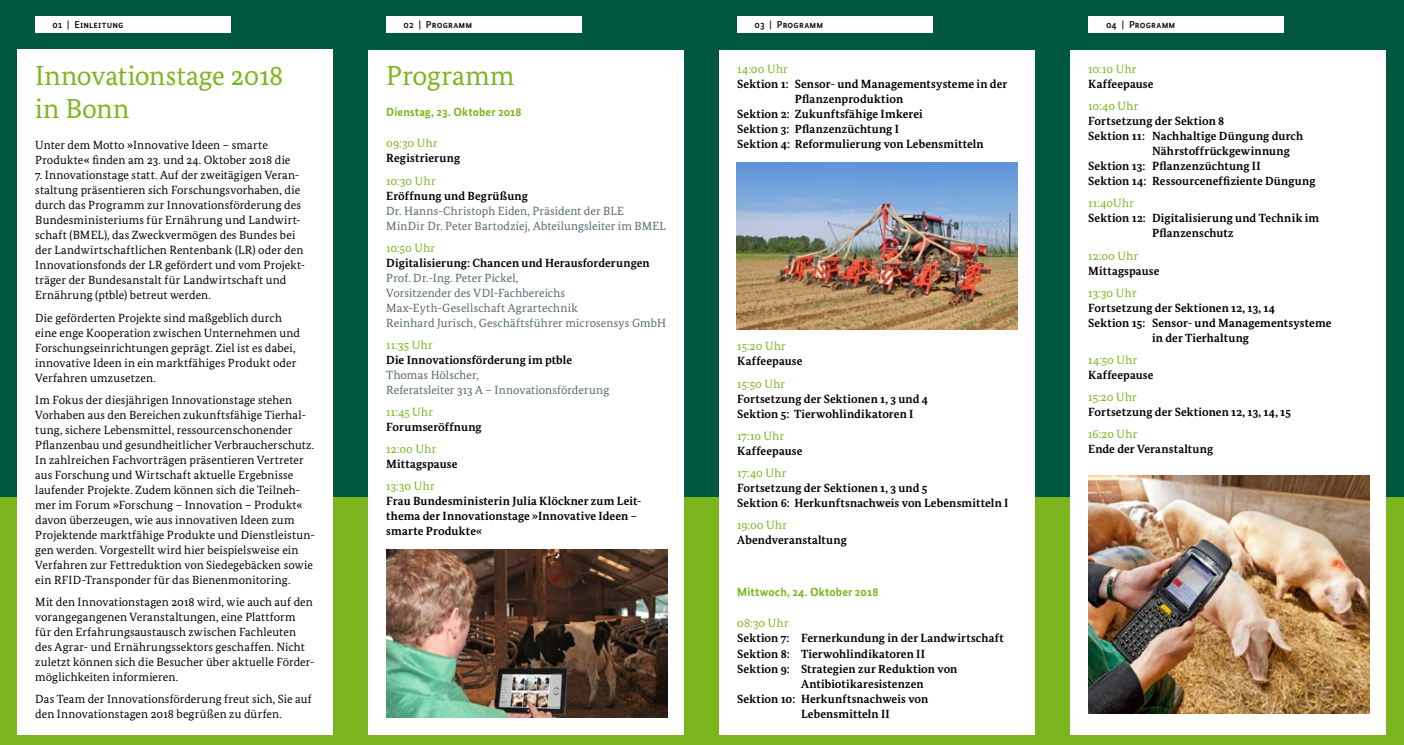
<style>
.page{position:relative;width:1404px;height:745px;background:#fff}
.page>*{position:absolute;margin:0;border:0;box-sizing:border-box;transform-origin:0 0}
.t1{font:27.5px/32.5px "Bundes Serif";color:#7ab51d}
.t2{font:11.88px/15px "Bundes Serif";letter-spacing:.01em;color:#000}
.t3{font:700 11.88px/15px "Bundes Serif";letter-spacing:.01em;color:#000}
.t4{font:11.88px/15px "Bundes Serif";letter-spacing:.01em;color:#57676f}
.t5{font:11.88px "Bundes Serif";letter-spacing:.03em;color:#7ab51d}
.t6{font:700 11.88px "Bundes Sans";letter-spacing:.01em;color:#7ab51d}
.t7{font:500 10px "Bundes Sans";letter-spacing:.015em;color:#000}
</style>
<div class="page">
<div style="left:0;top:496px;width:351px;height:248px;background:#7ab51d"></div>
<div style="left:0;top:0;width:351px;height:496px;background:#005840"></div>
<div style="left:702px;top:0;width:350px;height:496px;background:#005840"></div>
<div style="left:1052px;top:0;width:351px;height:496px;background:#005840"></div>
<div style="left:702px;top:496px;width:350px;height:248px;background:#7ab51d"></div>
<div style="left:1052px;top:496px;width:351px;height:248px;background:#7ab51d"></div>
<div style="left:351px;top:0;width:351px;height:496px;background:#005840"></div>
<div style="left:351px;top:496px;width:351px;height:248px;background:#7ab51d"></div>
<div style="left:1088px;top:17px;width:195px;height:16px;background:#fff"></div>
<div style="left:737px;top:17px;width:194px;height:16px;background:#fff"></div>
<div style="left:386px;top:17px;width:195px;height:16px;background:#fff"></div>
<div style="left:35px;top:17px;width:195px;height:16px;background:#fff"></div>
<div style="left:369px;top:50px;width:315px;height:683px;background:#fff"></div>
<div style="left:18px;top:50px;width:315px;height:684px;background:#fff"></div>
<div style="left:719px;top:50px;width:316px;height:683px;background:#fff"></div>
<div style="left:1070px;top:50px;width:315px;height:683px;background:#fff"></div>
<img style="left:386px;top:549px;width:281px;height:168px">
<img style="left:736px;top:162px;width:281px;height:168px">
<img style="left:1088px;top:475px;width:281px;height:238px">
<p class="t7" style="left:53px;top:19px;width:72px">01 | Einleitung</p>
<p class="t7" style="left:403px;top:19px;width:70px">02 | Programm</p>
<p class="t7" style="left:754px;top:19px;width:70px">03 | Programm</p>
<p class="t7" style="left:1105px;top:19px;width:71px">04 | Programm</p>
<h1 class="t1" style="left:386px;top:59px;width:130px">Programm</h1>
<p class="t6" style="left:386px;top:104px;width:137px">Dienstag, 23. Oktober 2018</p>
<p class="t5" style="left:386px;top:136px;width:53px">09:30 Uhr</p>
<p class="t3" style="left:386px;top:151px;width:75px">Registrierung</p>
<p class="t5" style="left:386px;top:173px;width:51px">10:30 Uhr</p>
<p class="t3" style="left:386px;top:188px;width:143px">Eröffnung und Begrüßung</p>
<p class="t4" style="left:386px;top:203px;width:281px">Dr. Hanns-Christoph Eiden, Präsident der BLE<br>MinDir Dr. Peter Bartodziej, Abteilungsleiter im BMEL</p>
<p class="t5" style="left:386px;top:240px;width:50px">10:50 Uhr</p>
<p class="t3" style="left:386px;top:255px;width:265px">Digitalisierung: Chancen und Herausforderungen</p>
<p class="t4" style="left:386px;top:270px;width:281px">Prof. Dr.-Ing. Peter Pickel,<br>Vorsitzender des VDI-Fachbereichs Max-Eyth-Gesellschaft Agrartechnik<br>Reinhard Jurisch, Geschäftsführer microsensys GmbH</p>
<p class="t5" style="left:386px;top:337px;width:48px">11:35 Uhr</p>
<p class="t3" style="left:386px;top:352px;width:187px">Die Innovationsförderung im ptble</p>
<p class="t4" style="left:386px;top:367px;width:224px">Thomas Hölscher,<br>Referatsleiter 313 A – Innovationsförderung</p>
<p class="t5" style="left:386px;top:404px;width:48px">11:45 Uhr</p>
<p class="t3" style="left:386px;top:419px;width:97px">Forumseröffnung</p>
<p class="t5" style="left:386px;top:441px;width:52px">12:00 Uhr</p>
<p class="t3" style="left:386px;top:456px;width:73px">Mittagspause</p>
<p class="t5" style="left:386px;top:478px;width:50px">13:30 Uhr</p>
<p class="t3" style="left:386px;top:493px;width:256px">Frau Bundesministerin Julia Klöckner zum Leit&shy;thema der Innovationstage »Innovative Ideen – smarte Produkte«</p>
<p class="t5" style="left:737px;top:62px;width:52px">14:00 Uhr</p>
<p class="t3" style="left:737px;top:76px;width:271px">Sektion 1: Sensor- und Managementsysteme in der</p>
<p class="t3" style="left:794px;top:91px;width:110px">Pflanzenproduktion</p>
<p class="t3" style="left:737px;top:106px;width:187px">Sektion 2: Zukunftsfähige Imkerei</p>
<p class="t3" style="left:737px;top:121px;width:163px">Sektion 3: Pflanzenzüchtung I</p>
<p class="t3" style="left:737px;top:136px;width:248px">Sektion 4: Reformulierung von Lebensmitteln</p>
<p class="t5" style="left:1088px;top:62px;width:50px">10:10 Uhr</p>
<p class="t3" style="left:1088px;top:76px;width:67px">Kaffeepause</p>
<p class="t5" style="left:1088px;top:99px;width:52px">10:40 Uhr</p>
<p class="t3" style="left:1088px;top:113px;width:138px">Fortsetzung der Sektion 8</p>
<p class="t3" style="left:1088px;top:128px;width:216px">Sektion 11: Nachhaltige Düngung durch</p>
<p class="t3" style="left:1151px;top:143px;width:139px">Nährstoffrückgewinnung</p>
<p class="t3" style="left:1088px;top:158px;width:174px">Sektion 13: Pflanzenzüchtung II</p>
<p class="t3" style="left:1088px;top:173px;width:229px">Sektion 14: Ressourceneffiziente Düngung</p>
<p class="t5" style="left:1088px;top:196px;width:47px">11:40Uhr</p>
<p class="t3" style="left:1151px;top:210px;width:169px;text-indent:-64px">Sektion 12: Digitalisierung und Technik im<br>Pflanzenschutz</p>
<p class="t5" style="left:1088px;top:248px;width:52px">12:00 Uhr</p>
<p class="t3" style="left:1088px;top:263px;width:73px">Mittagspause</p>
<p class="t5" style="left:1088px;top:285px;width:50px">13:30 Uhr</p>
<p class="t3" style="left:1088px;top:300px;width:188px">Fortsetzung der Sektionen 12, 13, 14</p>
<p class="t3" style="left:1088px;top:315px;width:245px">Sektion 15: Sensor- und Managementsysteme</p>
<p class="t3" style="left:1151px;top:330px;width:98px">in der Tierhaltung</p>
<p class="t5" style="left:1088px;top:352px;width:51px">14:50 Uhr</p>
<p class="t3" style="left:1088px;top:367px;width:67px">Kaffeepause</p>
<p class="t5" style="left:1088px;top:389px;width:50px">15:20 Uhr</p>
<p class="t3" style="left:1088px;top:404px;width:204px">Fortsetzung der Sektionen 12, 13, 14, 15</p>
<p class="t5" style="left:1088px;top:426px;width:51px">16:20 Uhr</p>
<p class="t3" style="left:1088px;top:441px;width:126px">Ende der Veranstaltung</p>
<h1 class="t1" style="left:35px;top:59px;width:249px">Innovationstage 2018 in Bonn</h1>
<p class="t2" style="left:35px;top:137px;width:257px">Unter dem Motto »Innovative Ideen – smarte<br>Produkte« finden am 23. und 24. Oktober 2018 die</p>
<p class="t2" style="left:35px;top:167px;width:271px">7. Innovationstage statt. Auf der zweitägigen Veran&shy;staltung präsentieren sich Forschungsvorhaben, die durch das Programm zur Innovationsförderung des Bundesministeriums für Ernährung und Landwirt&shy;schaft (BMEL), das Zweckvermögen des Bundes bei der Landwirtschaftlichen Rentenbank (LR) oder den Innovationsfonds der LR gefördert und vom Projekt&shy;träger der Bundesanstalt für Landwirtschaft und Ernährung (ptble) betreut werden.</p>
<p class="t2" style="left:35px;top:309px;width:266px">Die geförderten Projekte sind maßgeblich durch eine enge Kooperation zwischen Unternehmen und Forschungseinrichtungen geprägt. Ziel ist es dabei, innovative Ideen in ein marktfähiges Produkt oder Verfahren umzusetzen.</p>
<p class="t2" style="left:35px;top:392px;width:281px">Im Fokus der diesjährigen Innovationstage stehen Vorhaben aus den Bereichen zukunftsfähige Tierhal&shy;tung, sichere Lebensmittel, ressourcenschonender Pflanzenbau und gesundheitlicher Verbraucherschutz.<br>In zahlreichen Fachvorträgen präsentieren Vertreter aus Forschung und Wirtschaft aktuelle Ergebnisse laufender Projekte. Zudem können sich die Teilneh&shy;mer im Forum »Forschung – Innovation – Produkt« davon überzeugen, wie aus innovativen Ideen zum Projektende marktfähige Produkte und Dienstleistun&shy;gen werden. Vorgestellt wird hier beispielsweise ein Verfahren zur Fettreduktion von Siedegebäcken sowie ein RFID-Transponder für das Bienenmonitoring.</p>
<p class="t2" style="left:35px;top:594px;width:281px">Mit den Innovationstagen 2018 wird, wie auch auf den vorangegangenen Veranstaltungen, eine Plattform für den Erfahrungsaustausch zwischen Fachleuten des Agrar- und Ernährungssektors geschaffen. Nicht zuletzt können sich die Besucher über aktuelle Förder&shy;möglichkeiten informieren.</p>
<p class="t2" style="left:35px;top:691px;width:278px">Das Team der Innovationsförderung freut sich, Sie auf den Innovationstagen 2018 begrüßen zu dürfen.</p>
<p class="t5" style="left:737px;top:339px;width:50px">15:20 Uhr</p>
<p class="t3" style="left:737px;top:353px;width:67px">Kaffeepause</p>
<p class="t5" style="left:737px;top:376px;width:49px">15:50 Uhr</p>
<p class="t3" style="left:737px;top:390px;width:192px">Fortsetzung der Sektionen 1, 3 und 4<br>Sektion 5: Tierwohlindikatoren I</p>
<p class="t5" style="left:737px;top:428px;width:49px">17:10 Uhr</p>
<p class="t3" style="left:737px;top:443px;width:67px">Kaffeepause</p>
<p class="t5" style="left:737px;top:465px;width:51px">17:40 Uhr</p>
<p class="t3" style="left:737px;top:480px;width:273px">Fortsetzung der Sektionen 1, 3 und 5<br>Sektion 6: Herkunftsnachweis von Lebensmitteln I</p>
<p class="t5" style="left:737px;top:517px;width:51px">19:00 Uhr</p>
<p class="t3" style="left:737px;top:532px;width:111px">Abendveranstaltung</p>
<p class="t6" style="left:737px;top:584px;width:143px">Mittwoch, 24. Oktober 2018</p>
<p class="t5" style="left:737px;top:615px;width:53px">08:30 Uhr</p>
<p class="t3" style="left:737px;top:630px;width:268px">Sektion 7: Fernerkundung in der Landwirtschaft</p>
<p class="t3" style="left:737px;top:645px;width:189px">Sektion 8: Tierwohlindikatoren II</p>
<p class="t3" style="left:737px;top:660px;width:222px">Sektion 9: Strategien zur Reduktion von</p>
<p class="t3" style="left:801px;top:675px;width:124px">Antibiotikaresistenzen</p>
<p class="t3" style="left:737px;top:690px;width:192px">Sektion 10: Herkunftsnachweis von</p>
<p class="t3" style="left:801px;top:705px;width:90px">Lebensmitteln II</p>
</div>
